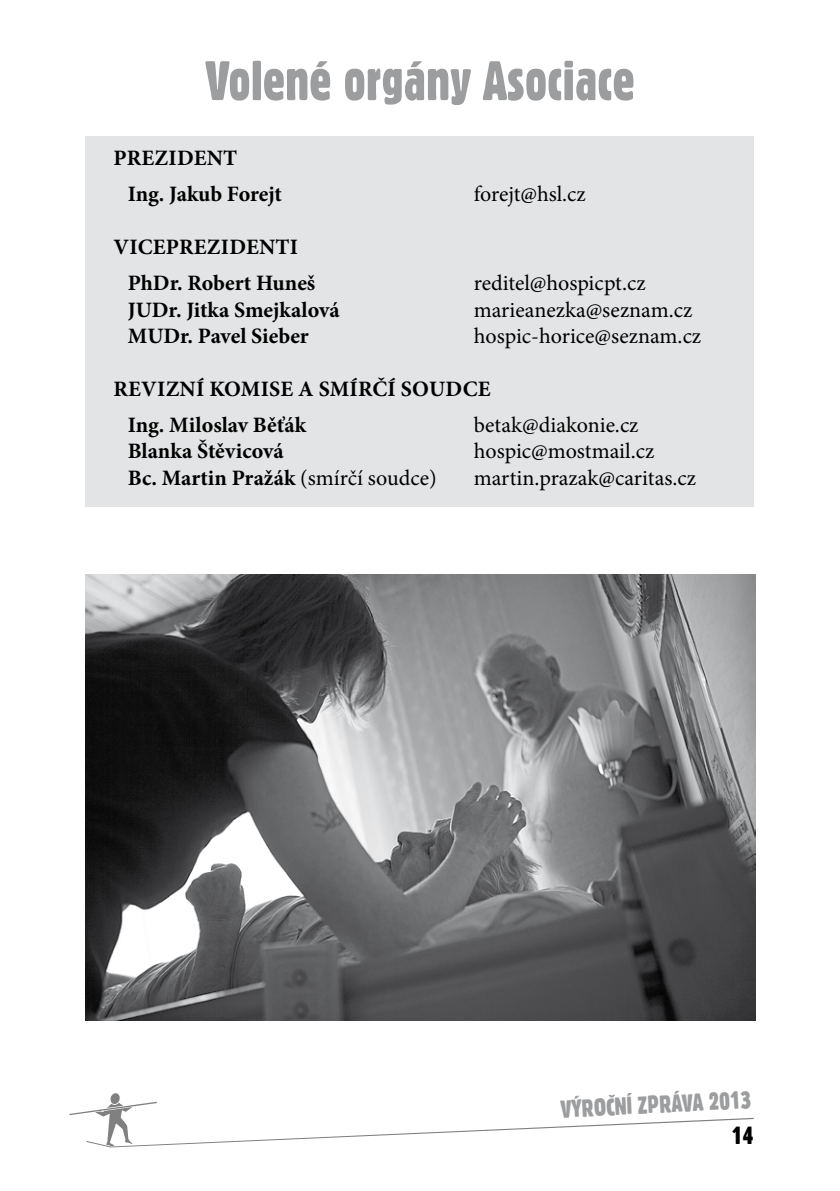
<style>
.page{position:relative;width:840px;height:1191px;background:#fff}
.page>*{position:absolute;margin:0;border:0;box-sizing:border-box;transform-origin:0 0}
.t1{font:54px "Gothic 821 Condensed BTCE";color:#9c9d9f}
.t2{font:24px "Gothic 821 Condensed BTCE";color:#9c9d9f}
.t3{font:24px "Gothic 821 Condensed BTCE";color:#000}
.t4{font:700 22px/36px "Minion Pro";color:#000}
.t5{font:22px "Minion Pro";color:#000}
.s1{font-weight:400}
</style>
<div class="page">
<div style="left:86px;top:136px;width:667px;height:370px;background:#e3e4e5"></div>
<svg style="left:69px;top:1093px;width:684px;height:54px"></svg>
<img style="left:85px;top:575px;width:669px;height:445px">
<h1 class="t1" style="left:205px;top:48px;width:430px">Volené orgány Asociace</h1>
<p class="t4" style="left:128px;top:140px;width:156px;text-indent:-14px">Prezident<br>Ing. Jakub Forejt</p>
<p class="t4" style="left:128px;top:229px;width:189px;text-indent:51px">rezidenti<br>PhDr. Robert Huneš</p>
<p class="t4" style="left:113px;top:229px;width:29px">Vicep</p>
<p class="t5" style="left:473px;top:180px;width:113px">forejt@hsl.cz</p>
<p class="t5" style="left:473px;top:268px;width:173px">reditel@hospicpt.cz</p>
<p class="t4" style="left:128px;top:291px;width:213px">JUDr. Jitka Smejkalová</p>
<p class="t5" style="left:473px;top:295px;width:220px">marieanezka@seznam.cz</p>
<p class="t4" style="left:128px;top:318px;width:182px">MUDr. Pavel Sieber</p>
<p class="t5" style="left:473px;top:321px;width:229px">hospic-horice@seznam.cz</p>
<p class="t4" style="left:113px;top:370px;width:14px">Revi</p>
<p class="t4" style="left:166px;top:370px;width:59px">zní komise</p>
<p class="t4" style="left:128px;top:370px;width:289px;text-indent:170px">a smírčí soudce<br>Ing. Miloslav Běťák</p>
<p class="t5" style="left:473px;top:410px;width:166px">betak@diakonie.cz</p>
<p class="t4" style="left:128px;top:433px;width:157px">Blanka Štěvicová</p>
<p class="t5" style="left:473px;top:436px;width:182px">hospic@mostmail.cz</p>
<p class="t4" style="left:128px;top:459px;width:310px">Bc. Martin Pražák <span class="s1">(smírčí soudce)</span></p>
<p class="t5" style="left:473px;top:463px;width:223px">martin.prazak@caritas.cz</p>
<p class="t2" style="left:559px;top:1094px;width:192px;rotate:-3deg">VÝROČNÍ ZPRÁVA 2013</p>
<p class="t3" style="left:731px;top:1121px;width:23px">14</p>
</div>
